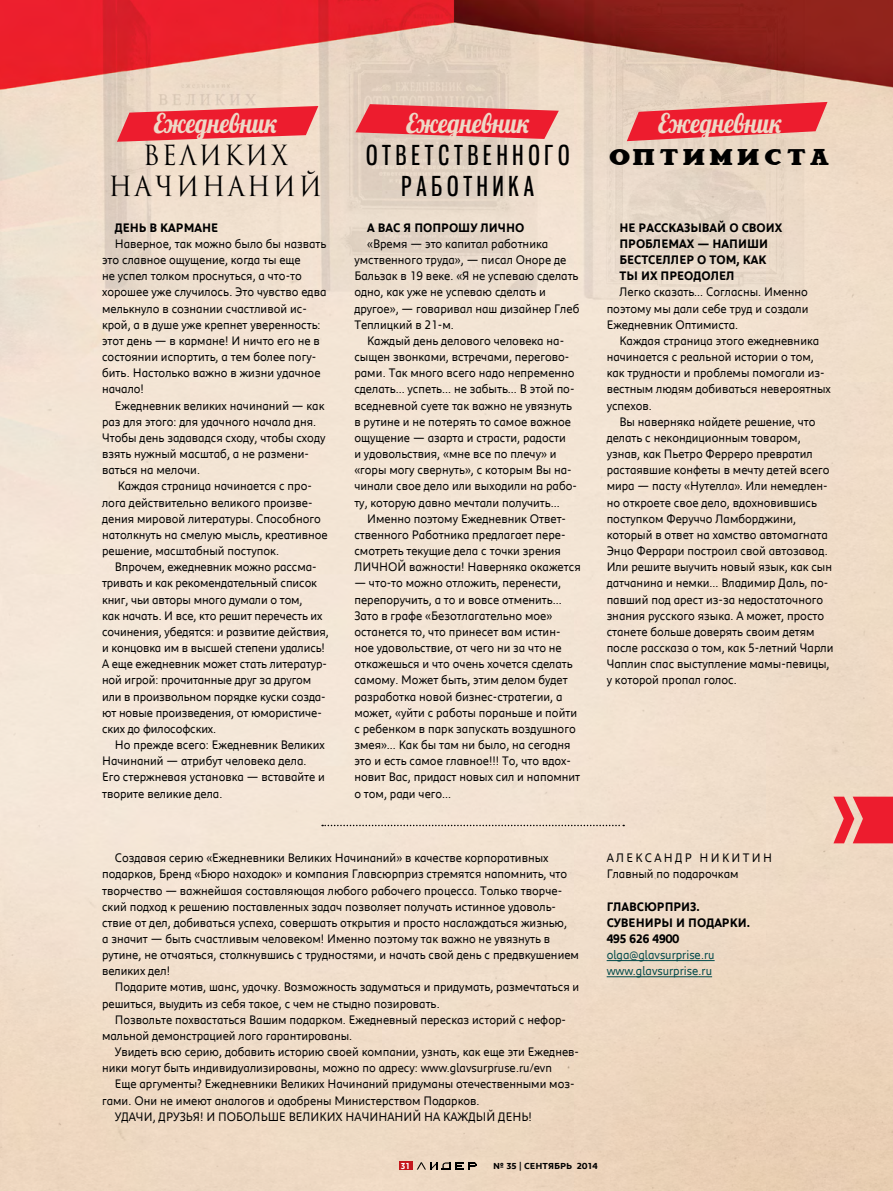
<style>
.page{position:relative;width:893px;height:1191px;background:#fff}
.page>*{position:absolute;margin:0;border:0;box-sizing:border-box;transform-origin:0 0}
.t1{font:27px "Lobster";color:#edd9c7;scale:.9 1}
.t2{font:27px/31.5px "Gnuolane Free Cyrillic";letter-spacing:.2em;color:#000;text-align:center;scale:.9 1}
.t3{font:27px/31.5px "Romul C";letter-spacing:.1em;color:#000;text-align:center;scale:.9 1}
.t4{font:25.5px "Brava";letter-spacing:.2em;color:#000;scale:.9 1}
.t5{font:12.75px/16.2px "Peugeot";color:#000;scale:.9 1}
.t6{font:700 12.75px/16.2px "Peugeot";color:#000;scale:.9 1}
.t7{font:12.75px/16.2px "Peugeot";color:#01494a;scale:.9 1}
.t8{font:700 9px "Peugeot";color:#000}
.t9{font:700 9px "Peugeot";color:#fff;scale:.9 1}
</style>
<div class="page">
<img style="left:0;top:0;width:893px;height:1191px">
<svg style="left:117px;top:106px;width:201px;height:36px;background:#ec4b54"></svg>
<svg style="left:355px;top:104px;width:204px;height:35px;background:#ea4751"></svg>
<svg style="left:627px;top:102px;width:200px;height:39px;background:#eb545a"></svg>
<svg style="left:322px;top:824px;width:302px;height:2px"></svg>
<hr style="left:607px;top:960px;width:108px;height:1px;background:#01494a">
<hr style="left:607px;top:976px;width:105px;height:1px;background:#01494a">
<svg style="left:833px;top:796px;width:60px;height:47px;background:#ed4b53"></svg>
<svg style="left:417px;top:1162px;width:59px;height:7px"></svg>
<div style="left:400px;top:1161px;width:13px;height:8px;background:#c4161c"></div>
<h1 class="t1" style="left:154px;top:106px;width:139px">Ежедневник</h1>
<h1 class="t3" style="left:109px;top:140px;width:238px">великих начинаний</h1>
<p class="t6" style="left:115px;top:219px;width:116px">День в кармане</p>
<p class="t5" style="left:102px;top:235px;width:251px;text-indent:13px">Наверное, так можно было бы назвать это славное ощущение, когда ты еще<br>не успел толком проснуться, а что-то хорошее уже случилось. Это чувство едва мелькнуло в сознании счастливой ис&shy;крой, а в душе уже крепнет уверенность: этот день — в кармане! И ничто его не в состоянии испортить, а тем более погу&shy;бить. Н астолько важно в жизни удачное начало!</p>
<p class="t5" style="left:102px;top:396px;width:250px;text-indent:13px">Ежедневник великих начинаний — как раз для этого: для удачного начала дня.<br>Чтобы день задавадся сходу, чтобы сходу взять нужный масштаб, а не размени&shy;ваться на мелочи.</p>
<p class="t5" style="left:102px;top:477px;width:252px;text-indent:16px">Каждая страница начинается с про&shy;лога действительно великого произве&shy;дения мировой литературы. Способного натолкнуть на смелую мысль, креативное решение, масштабный поступок.</p>
<p class="t5" style="left:102px;top:558px;width:253px;text-indent:13px">Впрочем, ежедневник можно рассма&shy;тривать и как рекомендательный список книг, чьи авторы много думали о том,<br>как начать. И все, кто решит перечесть их сочинения, убедятся: и развитие действия, и концовка им в высшей степени удались!<br>А еще ежедневник может стать литератур&shy;ной игрой: прочитанные друг за другом или в произвольном порядке куски созда&shy;ют новые произведения, от юмористиче&shy;ских до философских.</p>
<p class="t5" style="left:102px;top:736px;width:249px;text-indent:13px">Н о прежде всего: Ежедневник Великих Начинаний — атрибут человека дела.<br>Е го стержневая установка — вставайте и творите великие дела.</p>
<h1 class="t1" style="left:406px;top:106px;width:139px">Ежедневник</h1>
<h1 class="t2" style="left:366px;top:139px;width:228px">ответственн ого работника</h1>
<p class="t6" style="left:367px;top:219px;width:176px">А Вас я поп рошу лично</p>
<p class="t5" style="left:354px;top:235px;width:252px;text-indent:13px">«Время — это капитал работника умственного труда», — писал Оноре де<br>Бальзак в 19 веке. «Я не успеваю сделать одно, как уже не успеваю сделать и другое», — говаривал наш дизайнер Глеб<br>Теплицкий в 21-м.</p>
<p class="t5" style="left:354px;top:332px;width:249px;text-indent:13px">Каждый день делового человека на&shy;сыщен звонками, встречами, перегово&shy;рами. Так много всего надо непременно сделать… успеть… не забыть… В этой по&shy;вседневной суете так важно не увязнуть в рутине и не потерять то самое важное ощущение — азарта и страсти, радости<br>и удовольствия, «мне все по плечу» и «горы могу свернуть», с которым Вы на&shy;чинали свое дело или выходили на рабо&shy;ту, которую давно мечтали получить…</p>
<p class="t5" style="left:354px;top:509px;width:253px;text-indent:13px">И менно поэтому Ежедневник Ответ&shy;ственного Работника предлагает пере&shy;смотреть текущие дела с точки зрения<br>ЛИ ЧН ОЙ важности! Н аверняка окажется</p>
<p class="t5" style="left:354px;top:574px;width:252px">— что-то можно отложить, перенести, перепоручить, а то и вовсе отменить… Зато в графе «Безотлагательно мое» останется то, что принесет вам истин&shy;ное удовольствие, от чего ни за что не откажешься и что очень хочется сделать самому. М ожет быть, этим делом будет разработка новой бизнес-стратегии, а может, «уйти с работы пораньше и пойти с ребенком в парк запускать воздушного змея»… Как бы там ни было, на сегодня это и есть самое главное!!! То, что вдох&shy;новит Вас, придаст новых сил и напомнит о том, ради чего…</p>
<h1 class="t1" style="left:658px;top:106px;width:139px">Ежедневник</h1>
<h2 class="t4" style="left:611px;top:142px;width:244px">оптимиста</h2>
<p class="t6" style="left:619px;top:219px;width:181px">Н е рассказывай о своих п робл емах — нап иши бестселл ер о том, как ты их п реодолел</p>
<p class="t5" style="left:607px;top:283px;width:226px;text-align:justify;text-indent:13px">Легко сказать… Согласны. И менно поэтому мы дали себе труд и создали Ежедневник Оптимиста.</p>
<p class="t5" style="left:607px;top:332px;width:251px;text-indent:13px">Каждая страница этого ежедневника начинается с реальной истории о том, как трудности и проблемы помогали из&shy;вестным людям добиваться невероятных успехов.</p>
<p class="t5" style="left:607px;top:412px;width:253px;text-indent:13px">Вы наверняка найдете решение, что делать с некондиционным товаром, узнав, как Пьетро Ферреро превратил растаявшие конфеты в мечту детей всего мира — пасту «Нутелла». Или немедлен&shy;но откроете свое дело, вдохновившись поступком Феруччо Ламборджини, который в ответ на хамство автомагната Энцо Феррари построил свой автозавод.<br>Или решите выучить новый язык, как сын датчанина и немки… Владимир Даль, по&shy;павший под арест из-за недостаточного знания русского языка. А может, просто станете больше доверять своим детям после рассказа о том, как 5-летний Чарли Чаплин спас выступление мамы-певицы, у которой пропал голос.</p>
<p class="t5" style="left:102px;top:849px;width:531px;text-indent:13px">Создавая серию «Ежедневники Великих Начинаний» в качестве корпоративных подарков, Бренд «Бюро находок» и компания Главсюрприз стремятся напомнить, что творчество — важнейшая составляющая любого рабочего процесса. Только творче&shy;ский подход к решению поставленных задач позволяет получать истинное удоволь&shy;ствие от дел, добиваться успеха, совершать открытия и просто наслаждаться жизнью,<br>а значит — быть счастливым человеком! И менно поэтому так важно не увязнуть в рутине, не отчаяться, столкнувшись с трудностями, и начать свой день с предвкушением великих дел!</p>
<p class="t5" style="left:102px;top:978px;width:532px;text-indent:13px">Подарите мотив, шанс, удочку. Возможность задуматься и придумать, размечтаться и решиться, выудить из себя такое, с чем не стыдно позировать.</p>
<p class="t5" style="left:102px;top:1010px;width:517px;text-indent:13px">Позвольте похвастаться Вашим подарком. Ежедневный пересказ историй с нефор&shy;мальной демонстрацией лого гарантированы.</p>
<p class="t5" style="left:102px;top:1043px;width:531px;text-indent:13px">Увидеть всю серию, добавить историю своей компании, узнать, как еще эти Ежеднев&shy;ники могут быть индивидуализированы, можно по адресу: www.glavsurpruse.ru/evn</p>
<p class="t5" style="left:115px;top:1075px;width:512px">Еще аргументы? Ежедневники Великих Начинаний придуманы отечественными моз-</p>
<p class="t5" style="left:102px;top:1091px;width:421px">гами. Они не имеют аналогов и одобрены М инистерством Подарков.</p>
<p class="t5" style="left:115px;top:1107px;width:465px">УДАЧИ, ДРУЗЬЯ! И ПОБОЛЬШЕ ВЕЛИ КИХ НАЧИНАНИ Й НА КАЖДЫЙ ДЕНЬ!</p>
<p class="t5" style="left:607px;top:849px;width:87px">Ал ек сандр</p>
<p class="t5" style="left:607px;top:849px;width:185px;text-indent:93px">Н ик итин<br>Главный по подарочкам</p>
<p class="t6" style="left:607px;top:897px;width:161px">Главсюрп риз.<br>Сувениры и подарки.<br>495 626 4900</p>
<p class="t7" style="left:607px;top:946px;width:121px">olga@glavsurprise.ru www.glavsurprise.ru</p>
<p class="t9" style="left:401px;top:1159px;width:12px">31</p>
<p class="t8" style="left:493px;top:1159px;width:106px">№ 35 | сентябрь 2014</p>
</div>
